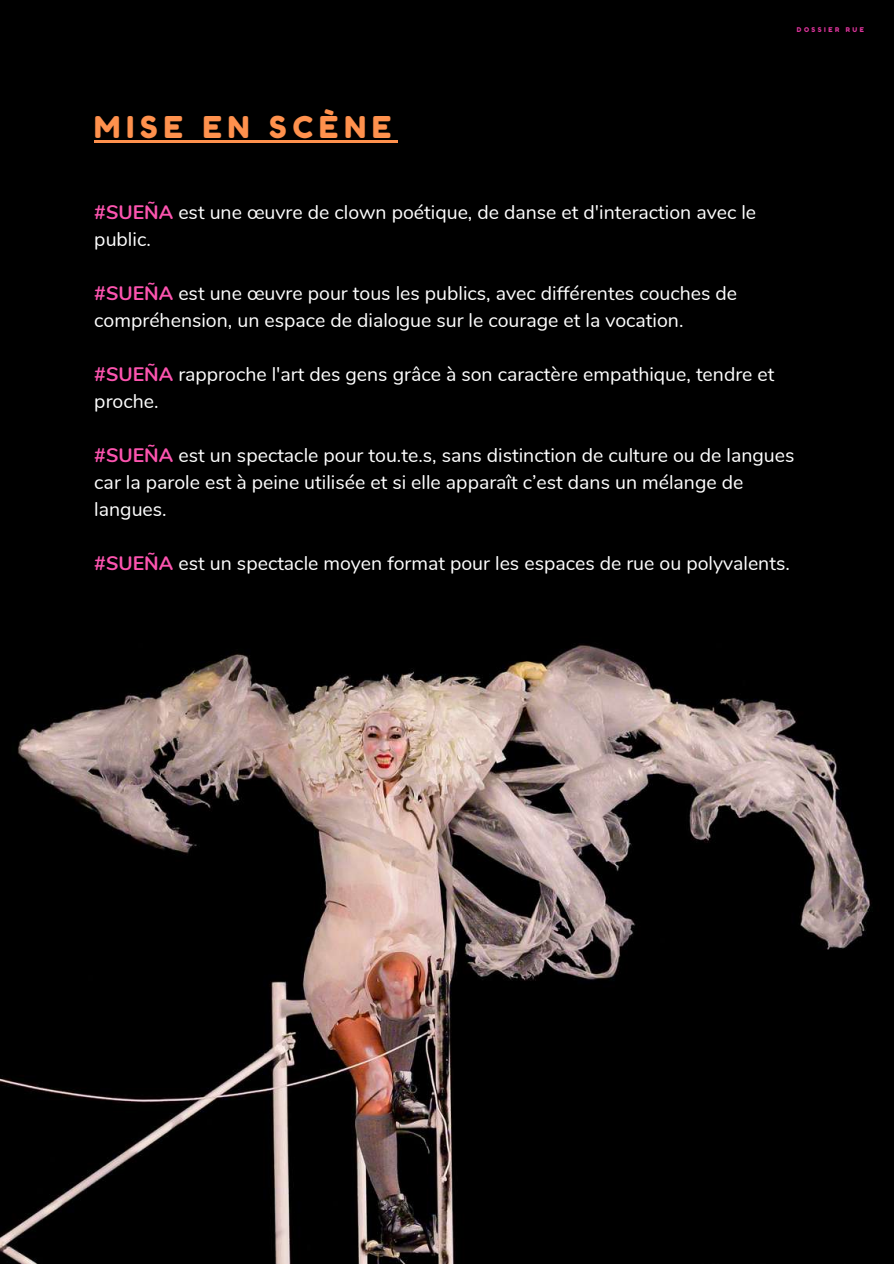
<style>
.page{position:relative;width:894px;height:1264px;background:#fff}
.page>*{position:absolute;margin:0;border:0;box-sizing:border-box;transform-origin:0 0}
.t1{font:30px "Fredoka One";letter-spacing:.2em;color:#ff914d}
.t2{font:19.5px/27px "Nunito";color:#fff}
.t3{font:6.6px "Fredoka One";letter-spacing:.38em;color:#db349a}
.s1{font-weight:700;color:#fc54af}
</style>
<div class="page">
<img style="left:0;top:631px;width:893px;height:632px">
<div style="left:0;top:0;width:893px;height:631px;background:#000"></div>
<hr style="left:94px;top:140px;width:303px;height:2px;background:#ff914d">
<h1 class="t1" style="left:94px;top:109px;width:298px">MISE EN SCÈNE</h1>
<p class="t3" style="left:796px;top:26px;width:69px">DOSSIER RUE</p>
<p class="t2" style="left:94px;top:199px;width:663px"><span class="s1">#SUEÑA</span> est une œuvre de clown poétique, de danse et d'interaction avec le public.</p>
<p class="t2" style="left:94px;top:280px;width:644px"><span class="s1">#SUEÑA</span> est une œuvre pour tous les publics, avec différentes couches de compréhension, un espace de dialogue sur le courage et la vocation.</p>
<p class="t2" style="left:94px;top:361px;width:681px"><span class="s1">#SUEÑA</span> rapproche l'art des gens grâce à son caractère empathique, tendre et proche.</p>
<p class="t2" style="left:94px;top:442px;width:701px"><span class="s1">#SUEÑA</span> est un spectacle pour tou.te.s, sans distinction de culture ou de langues car la parole est à peine utilisée et si elle apparaît c’est dans un mélange de langues.</p>
<p class="t2" style="left:94px;top:550px;width:696px"><span class="s1">#SUEÑA</span> est un spectacle moyen format pour les espaces de rue ou polyvalents.</p>
</div>
